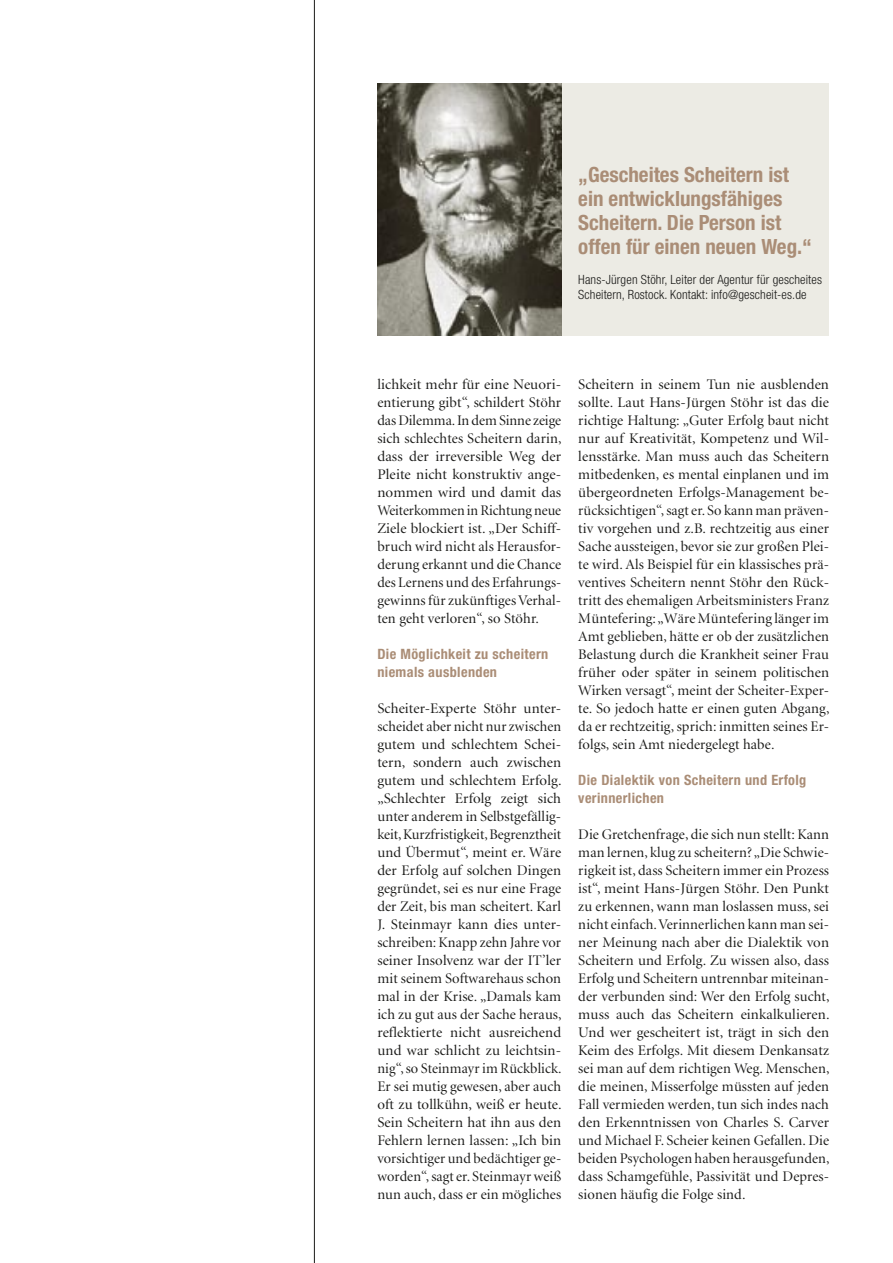
<style>
.page{position:relative;width:893px;height:1263px;background:#fff}
.page>*{position:absolute;margin:0;border:0;box-sizing:border-box;transform-origin:0 0}
.t1{font:700 condensed 21px/24px "Helvetica Neue LT";color:#aa8d76}
.t2{font:14.7px/18px "Minion Display";letter-spacing:.01em;color:#1a1a18;text-align:justify}
.t3{font:700 condensed 14.25px/18px "Helvetica Neue LT";letter-spacing:.025em;color:#aa8d76}
.t4{font:300 condensed 12.75px/15px "Helvetica Neue LT";letter-spacing:.01em;color:#1a1a18}
</style>
<div class="page">
<hr style="left:314px;top:0;width:1px;height:1263px;background:#1a1a18">
<div style="left:561px;top:83px;width:268px;height:252px;background:#ecebe4"></div>
<img style="left:377px;top:83px;width:184px;height:252px">
<h1 class="t1" style="left:578px;top:162px;width:235px">„Gescheites Scheitern ist ein entwicklungsfähiges<br>Scheitern. Die Person ist offen für einen neuen Weg.“</h1>
<p class="t4" style="left:578px;top:272px;width:245px">Hans-Jürgen Stöhr, Leiter der Agentur für gescheites<br>Scheitern, Rostock. Kontakt: info@gescheit-es.de</p>
<p class="t2" style="left:377px;top:376px;width:186px">lichkeit mehr für eine Neuori&shy;entierung gibt“, schildert Stöhr das Dilemma. In dem Sinne zeige sich schlechtes Scheitern darin, dass der irreversible Weg der Pleite nicht konstruktiv ange&shy;nommen wird und damit das Weiterkommen in Richtung neue Ziele blockiert ist. „Der Schiff&shy;bruch wird nicht als Herausfor&shy;derung erkannt und die Chance des Lernens und des Erfahrungs&shy;gewinns für zukünftiges Verhal&shy;ten geht verloren“, so Stöhr.</p>
<p class="t3" style="left:377px;top:645px;width:172px">Die Möglichkeit zu scheitern niemals ausblenden</p>
<p class="t2" style="left:377px;top:700px;width:186px">Scheiter-Experte Stöhr unter&shy;scheidet aber nicht nur zwischen gutem und schlechtem Schei&shy;tern, sondern auch zwischen gutem und schlechtem Erfolg. „Schlechter Erfolg zeigt sich unter anderem in Selbstgefällig&shy;keit, Kurzfristigkeit, Begrenztheit und Übermut“, meint er. Wäre der Erfolg auf solchen Dingen gegründet, sei es nur eine Frage der Zeit, bis man scheitert. Karl J. Steinmayr kann dies unter&shy;schreiben: Knapp zehn Jahre vor seiner Insolvenz war der IT’ler mit seinem Softwarehaus schon mal in der Krise. „Damals kam ich zu gut aus der Sache heraus, reflektierte nicht ausreichend und war schlicht zu leichtsin&shy;nig“, so Steinmayr im Rückblick.<br>Er sei mutig gewesen, aber auch oft zu tollkühn, weiß er heute.<br>Sein Scheitern hat ihn aus den Fehlern lernen lassen: „Ich bin vorsichtiger und bedächtiger ge&shy;worden“, sagt er. Steinmayr weiß nun auch, dass er ein mögliches</p>
<p class="t2" style="left:578px;top:376px;width:253px">Scheitern in seinem Tun nie ausblenden sollte. Laut Hans-Jürgen Stöhr ist das die richtige Haltung: „Guter Erfolg baut nicht nur auf Kreativität, Kompetenz und Wil&shy;lensstärke. Man muss auch das Scheitern mitbedenken, es mental einplanen und im übergeordneten Erfolgs-Management be&shy;rücksichtigen“, sagt er. So kann man präven&shy;tiv vorgehen und z.B. rechtzeitig aus einer Sache aussteigen, bevor sie zur großen Plei&shy;te wird. Als Beispiel für ein klassisches prä&shy;ventives Scheitern nennt Stöhr den Rück&shy;tritt des ehemaligen Arbeitsministers Franz Müntefering: „Wäre Müntefering länger im Amt geblieben, hätte er ob der zusätzlichen Belastung durch die Krankheit seiner Frau früher oder später in seinem politischen Wirken versagt“, meint der Scheiter-Exper&shy;te. So jedoch hatte er einen guten Abgang, da er rechtzeitig, sprich: inmitten seines Er&shy;folgs, sein Amt niedergelegt habe.</p>
<p class="t3" style="left:578px;top:771px;width:230px">Die Dialektik von Scheitern und Erfolg verinnerlichen</p>
<p class="t2" style="left:578px;top:826px;width:253px">Die Gretchenfrage, die sich nun stellt: Kann man lernen, klug zu scheitern? „Die Schwie&shy;rigkeit ist, dass Scheitern immer ein Prozess ist“, meint Hans-Jürgen Stöhr. Den Punkt zu erkennen, wann man loslassen muss, sei nicht einfach. Verinnerlichen kann man sei&shy;ner Meinung nach aber die Dialektik von Scheitern und Erfolg. Zu wissen also, dass Erfolg und Scheitern untrennbar miteinan&shy;der verbunden sind: Wer den Erfolg sucht, muss auch das Scheitern einkalkulieren.<br>Und wer gescheitert ist, trägt in sich den Keim des Erfolgs. Mit diesem Denkansatz sei man auf dem richtigen Weg. Menschen, die meinen, Misserfolge müssten auf jeden Fall vermieden werden, tun sich indes nach den Erkenntnissen von Charles S. Carver und Michael F. Scheier keinen Gefallen. Die beiden Psychologen haben herausgefunden, dass Schamgefühle, Passivität und Depres&shy;sionen häufig die Folge sind.</p>
</div>
